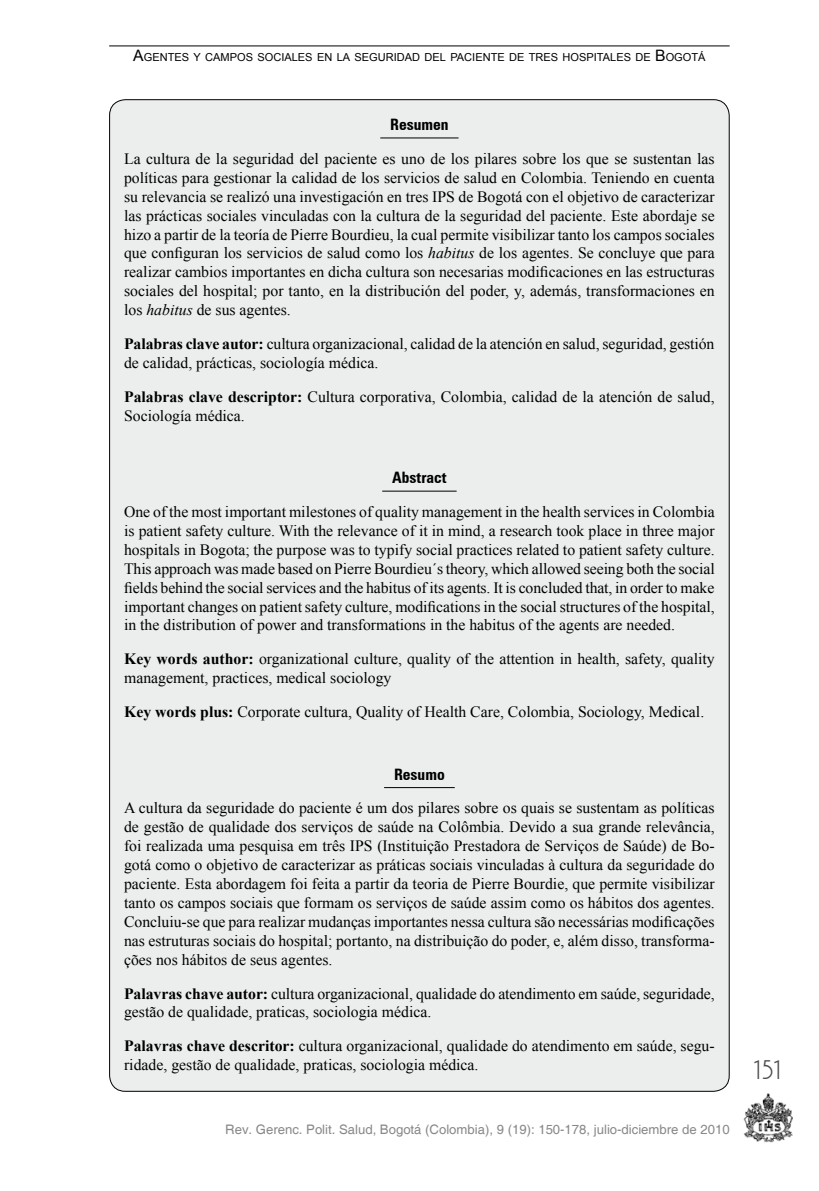
<style>
.page{position:relative;width:819px;height:1191px;background:#fff}
.page>*{position:absolute;margin:0;border:0;box-sizing:border-box;transform-origin:0 0}
.t1{font:28px "Plaza D";color:#4b4b4d}
.t2{font:15.75px/18.9px "Times New Roman";color:#000}
.t3{font:700 condensed 15.75px "Zurich BT";color:#000}
.t4{font:13.12px "Helvetica";color:#87888a}
.t5{font:11.03px "Arial";color:#000}
.s1{font-size:15.75px}
.s2{font-style:italic}
.s3{font-weight:700}
</style>
<div class="page">
<img style="left:743px;top:1093px;width:49px;height:50px">
<hr style="left:109px;top:46px;width:620px;height:1px;background:#000">
<div style="left:110px;top:100px;width:619px;height:991px;background:#eceded;border-radius:16px"></div>
<hr style="left:380px;top:137px;width:78px;height:1px;background:#000">
<hr style="left:382px;top:491px;width:74px;height:1px;background:#000">
<hr style="left:384px;top:787px;width:70px;height:1px;background:#000">
<p class="t5" style="left:133px;top:49px;width:573px"><span class="s1">A</span>GENTES Y CAMPOS SOCIALES EN LA SEGURIDAD DEL PACIENTE DE TRES HOSPITALES DE <span class="s1">B</span>OGOTÁ</p>
<p class="t3" style="left:390px;top:115px;width:60px">Resumen</p>
<p class="t2" style="left:124px;top:149px;width:592px;text-align:justify">La cultura de la seguridad del paciente es uno de los pilares sobre los que se sustentan las políticas para gestionar la calidad de los servicios de salud en Colombia. Teniendo en cuenta su relevancia se realizó una investigación en tres IPS de Bogotá con el objetivo de caracterizar las prácticas sociales vinculadas con la cultura de la seguridad del paciente. Este abordaje se hizo a partir de la teoría de Pierre Bourdieu, la cual permite visibilizar tanto los campos sociales que configuran los servicios de salud como los <span class="s2">habitus</span> de los agentes. Se concluye que para realizar cambios importantes en dicha cultura son necesarias modificaciones en las estructuras sociales del hospital; por tanto, en la distribución del poder, y, además, transformaciones en los <span class="s2">habitus</span> de sus agentes.</p>
<p class="t2" style="left:124px;top:334px;width:592px"><span class="s3">Palabras clave autor:</span> cultura organizacional, calidad de la atención en salud, seguridad, gestión de calidad, prácticas, sociología médica.</p>
<p class="t2" style="left:124px;top:386px;width:592px"><span class="s3">Palabras clave descriptor:</span> Cultura corporativa, Colombia, calidad de la atención de salud,<br>Sociología médica.</p>
<p class="t3" style="left:392px;top:468px;width:56px">Abstract</p>
<p class="t2" style="left:124px;top:502px;width:592px;text-align:justify">One of the most important milestones of quality management in the health services in Colombia is patient safety culture. With the relevance of it in mind, a research took place in three major hospitals in Bogota; the purpose was to typify social practices related to patient safety culture.<br>This approach was made based on Pierre Bourdieu´s theory, which allowed seeing both the social fields behind the social services and the habitus of its agents. It is concluded that, in order to make important changes on patient safety culture, modifications in the social structures of the hospital, in the distribution of power and transformations in the habitus of the agents are needed.</p>
<p class="t2" style="left:124px;top:649px;width:592px"><span class="s3">Key words author:</span> organizational culture, quality of the attention in health, safety, quality management, practices, medical sociology</p>
<p class="t2" style="left:124px;top:702px;width:581px"><span class="s3">Key words plus:</span> Corporate cultura, Quality of Health Care, Colombia, Sociology, Medical.</p>
<p class="t3" style="left:394px;top:764px;width:52px">Resumo</p>
<p class="t2" style="left:124px;top:798px;width:592px;text-align:justify">A cultura da seguridade do paciente é um dos pilares sobre os quais se sustentam as políticas de gestão de qualidade dos serviços de saúde na Colômbia. Devido a sua grande relevância, foi realizada uma pesquisa em três IPS (Instituição Prestadora de Serviços de Saúde) de Bo&shy;gotá como o objetivo de caracterizar as práticas sociais vinculadas à cultura da seguridade do paciente. Esta abordagem foi feita a partir da teoria de Pierre Bourdie, que permite visibilizar tanto os campos sociais que formam os serviços de saúde assim como os hábitos dos agentes.<br>Concluiu-se que para realizar mudanças importantes nessa cultura são necessárias modificações nas estruturas sociais do hospital; portanto, na distribuição do poder, e, além disso, transforma&shy;ções nos hábitos de seus agentes.</p>
<p class="t2" style="left:124px;top:983px;width:592px"><span class="s3">Palavras chave autor:</span> cultura organizacional, qualidade do atendimento em saúde, seguridade, gestão de qualidade, praticas, sociologia médica.</p>
<p class="t2" style="left:124px;top:1036px;width:592px"><span class="s3">Palavras chave descritor:</span> cultura organizacional, qualidade do atendimento em saúde, segu&shy;ridade, gestão de qualidade, praticas, sociologia médica.</p>
<p class="t4" style="left:225px;top:1121px;width:506px">Rev. Gerenc. Polit. Salud, Bogotá (Colombia), 9 (19): 150-178, julio-diciembre de 2010</p>
<h1 class="t1" style="left:751px;top:1055px;width:34px">151</h1>
</div>
